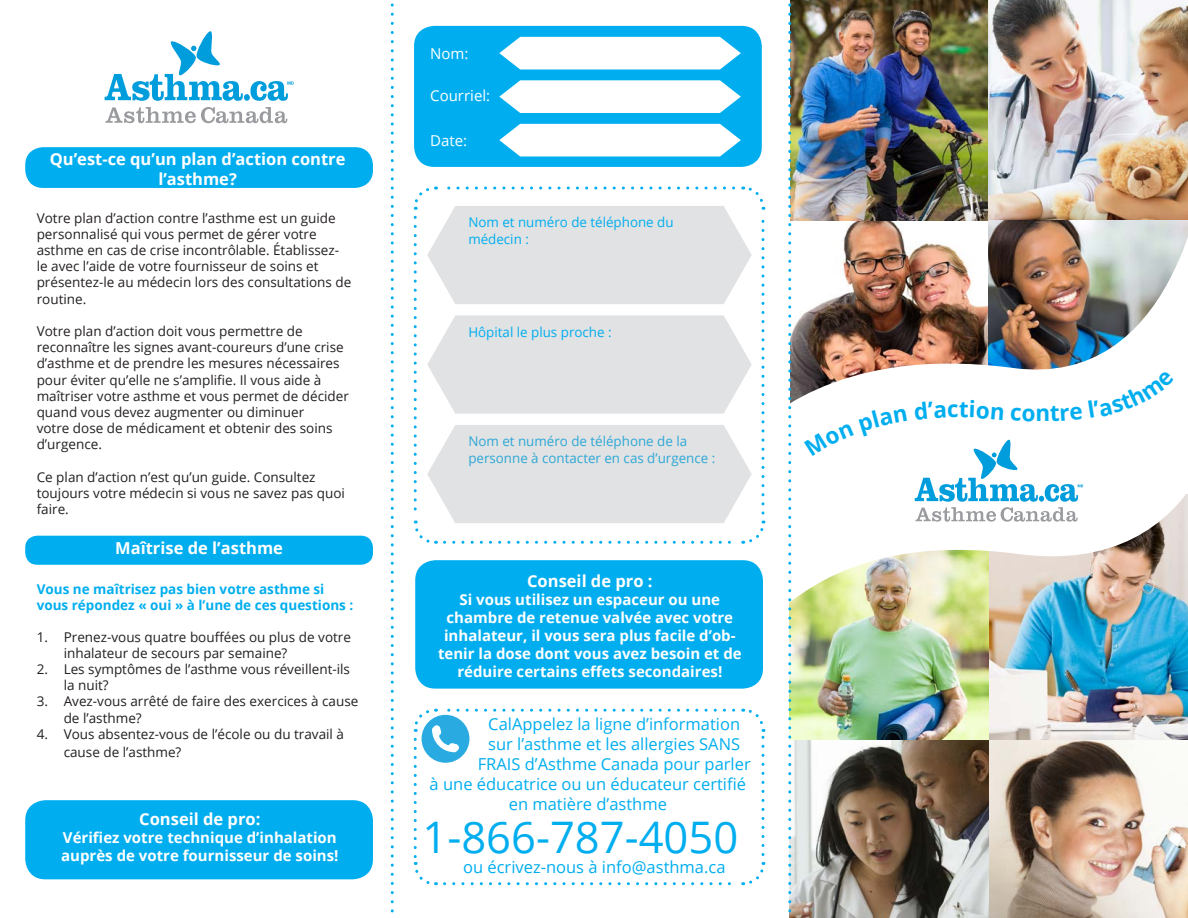
<style>
.page{position:relative;width:1188px;height:918px;background:#fff}
.page>*{position:absolute;margin:0;border:0;box-sizing:border-box;transform-origin:0 0}
.t1{font:43.5px "Open Sans";color:#00aeef}
.t2{font:700 22.5px "Open Sans";color:#00aeef}
.t3{font:16.5px "Open Sans";color:#00aeef}
.t4{font:700 16.5px/19.8px "Open Sans";color:#fff;text-align:center}
.t5{font:700 15px/18px "Open Sans";color:#fff}
.t6{font:15px "Open Sans";color:#fff}
.t7{font:13.5px/16.2px "Open Sans";color:#231f20}
.t8{font:13.5px "Open Sans";color:#00aeef}
.t9{font:700 13.5px/16.2px "Open Sans";color:#00aeef}
</style>
<div class="page">
<div style="left:25px;top:536px;width:348px;height:29px;background:#00aeef;border-radius:12px"></div>
<div style="left:25px;top:147px;width:348px;height:41px;background:#00aeef;border-radius:18px"></div>
<img style="left:791px;top:0;width:198px;height:147px">
<img style="left:791px;top:740px;width:397px;height:178px">
<img style="left:989px;top:0;width:199px;height:147px">
<img style="left:746px;top:147px;width:442px;height:75px">
<svg style="left:791px;top:222px;width:397px;height:12px"></svg>
<svg style="left:791px;top:234px;width:397px;height:6px"></svg>
<svg style="left:791px;top:240px;width:396px;height:12px"></svg>
<img style="left:791px;top:252px;width:391px;height:74px">
<img style="left:791px;top:626px;width:198px;height:114px">
<img style="left:989px;top:626px;width:199px;height:114px">
<img style="left:792px;top:303px;width:390px;height:26px">
<img style="left:791px;top:599px;width:397px;height:26px">
<img style="left:747px;top:329px;width:441px;height:270px">
<div style="left:244px;top:94px;width:6px;height:7px;background:#009ddc;border-radius:50%"></div>
<svg style="left:105px;top:31px;width:138px;height:70px"></svg>
<svg style="left:250px;top:81px;width:44px;height:20px"></svg>
<svg style="left:106px;top:107px;width:181px;height:16px"></svg>
<div style="left:414px;top:26px;width:348px;height:141px;background:#00aeef;border-radius:20px"></div>
<svg style="left:499px;top:37px;width:242px;height:32px"></svg>
<svg style="left:499px;top:80px;width:242px;height:33px"></svg>
<svg style="left:499px;top:124px;width:242px;height:32px"></svg>
<div style="left:25px;top:800px;width:348px;height:79px;background:#00aeef;border-radius:20px"></div>
<div style="left:415px;top:560px;width:348px;height:129px;background:#00aeef;border-radius:20px"></div>
<svg style="left:413px;top:185px;width:353px;height:360px"></svg>
<svg style="left:391px;top:3px;width:3px;height:910px"></svg>
<svg style="left:788px;top:0;width:3px;height:918px"></svg>
<svg style="left:413px;top:708px;width:353px;height:178px"></svg>
<div style="left:910px;top:466px;width:193px;height:67px;background:#fff"></div>
<svg style="left:915px;top:439px;width:168px;height:83px"></svg>
<svg style="left:804px;top:408px;width:103px;height:48px"></svg>
<svg style="left:914px;top:400px;width:89px;height:20px"></svg>
<svg style="left:1011px;top:408px;width:24px;height:14px"></svg>
<svg style="left:1050px;top:406px;width:32px;height:15px"></svg>
<svg style="left:1088px;top:370px;width:86px;height:48px"></svg>
<p class="t4" style="left:50px;top:149px;width:297px">Qu’est-ce qu’un plan d’action contre l’asthme?</p>
<p class="t7" style="left:37px;top:209px;width:316px">Votre plan d’action contre l’asthme est un guide personnalisé qui vous permet de gérer votre asthme en cas de crise incontrôlable. Établissez&shy;le avec l’aide de votre fournisseur de soins et présentez-le au médecin lors des consultations de routine.</p>
<p class="t7" style="left:37px;top:323px;width:314px">Votre plan d’action doit vous permettre de reconnaître les signes avant-coureurs d’une crise d’asthme et de prendre les mesures nécessaires pour éviter qu’elle ne s’amplifie. Il vous aide à maîtriser votre asthme et vous permet de décider quand vous devez augmenter ou diminuer<br>votre dose de médicament et obtenir des soins d’urgence.</p>
<p class="t7" style="left:37px;top:468px;width:310px">Ce plan d’action n’est qu’un guide. Consultez toujours votre médecin si vous ne savez pas quoi faire.</p>
<p class="t4" style="left:115px;top:538px;width:169px">Maîtrise de l’asthme</p>
<p class="t9" style="left:37px;top:580px;width:318px">Vous ne maîtrisez pas bien votre asthme si vous répondez « oui » à l’une de ces questions :</p>
<p class="t7" style="left:64px;top:628px;width:289px;text-indent:-27px">1. Prenez-vous quatre bouffées ou plus de votre inhalateur de secours par semaine?</p>
<p class="t7" style="left:64px;top:661px;width:288px;text-indent:-27px">2. Les symptômes de l’asthme vous réveillent-ils la nuit?</p>
<p class="t7" style="left:64px;top:693px;width:296px;text-indent:-27px">3. Avez-vous arrêté de faire des exercices à cause de l’asthme?</p>
<p class="t7" style="left:64px;top:725px;width:282px;line-height:18px;text-indent:-27px">4. Vous absentez-vous de l’école ou du travail à cause de l’asthme?</p>
<p class="t4" style="left:139px;top:809px;width:123px">Conseil de pro:</p>
<p class="t5" style="left:61px;top:829px;width:279px">Vérifiez votre technique d’inhalation auprès de votre fournisseur de soins!</p>
<p class="t6" style="left:430px;top:43px;width:40px">Nom:</p>
<p class="t6" style="left:430px;top:86px;width:61px">Courriel:</p>
<p class="t6" style="left:430px;top:130px;width:38px">Date:</p>
<p class="t8" style="left:468px;top:213px;width:207px">Nom et numéro de téléphone du</p>
<p class="t8" style="left:468px;top:229px;width:62px">médecin :</p>
<p class="t8" style="left:468px;top:323px;width:145px">Hôpital le plus proche :</p>
<p class="t8" style="left:468px;top:432px;width:220px">Nom et numéro de téléphone de la</p>
<p class="t8" style="left:468px;top:448px;width:248px">personne à contacter en cas d’urgence :</p>
<p class="t4" style="left:527px;top:570px;width:127px">Conseil de pro :</p>
<p class="t5" style="left:438px;top:590px;width:305px;text-align:center">Si vous utilisez un espaceur ou une chambre de retenue valvée avec votre inhalateur, il vous sera plus facile d’ob&shy;tenir la dose dont vous avez besoin et de réduire certains effets secondaires!</p>
<p class="t3" style="left:488px;top:713px;width:253px">CalAppelez la ligne d’information</p>
<p class="t3" style="left:488px;top:733px;width:254px">sur l’asthme et les allergies SANS</p>
<p class="t3" style="left:478px;top:753px;width:275px">FRAIS d’Asthme Canada pour parler</p>
<p class="t3" style="left:430px;top:773px;width:318px">à une éducatrice ou un éducateur certifié</p>
<p class="t3" style="left:509px;top:792px;width:160px">en matière d’asthme</p>
<p class="t1" style="left:423px;top:807px;width:317px">1-866-787-4050</p>
<p class="t3" style="left:463px;top:855px;width:264px">ou écrivez-nous à info@asthma.ca</p>
<h2 class="t2" style="left:1035px;top:397px;width:16px">n</h2>
</div>
